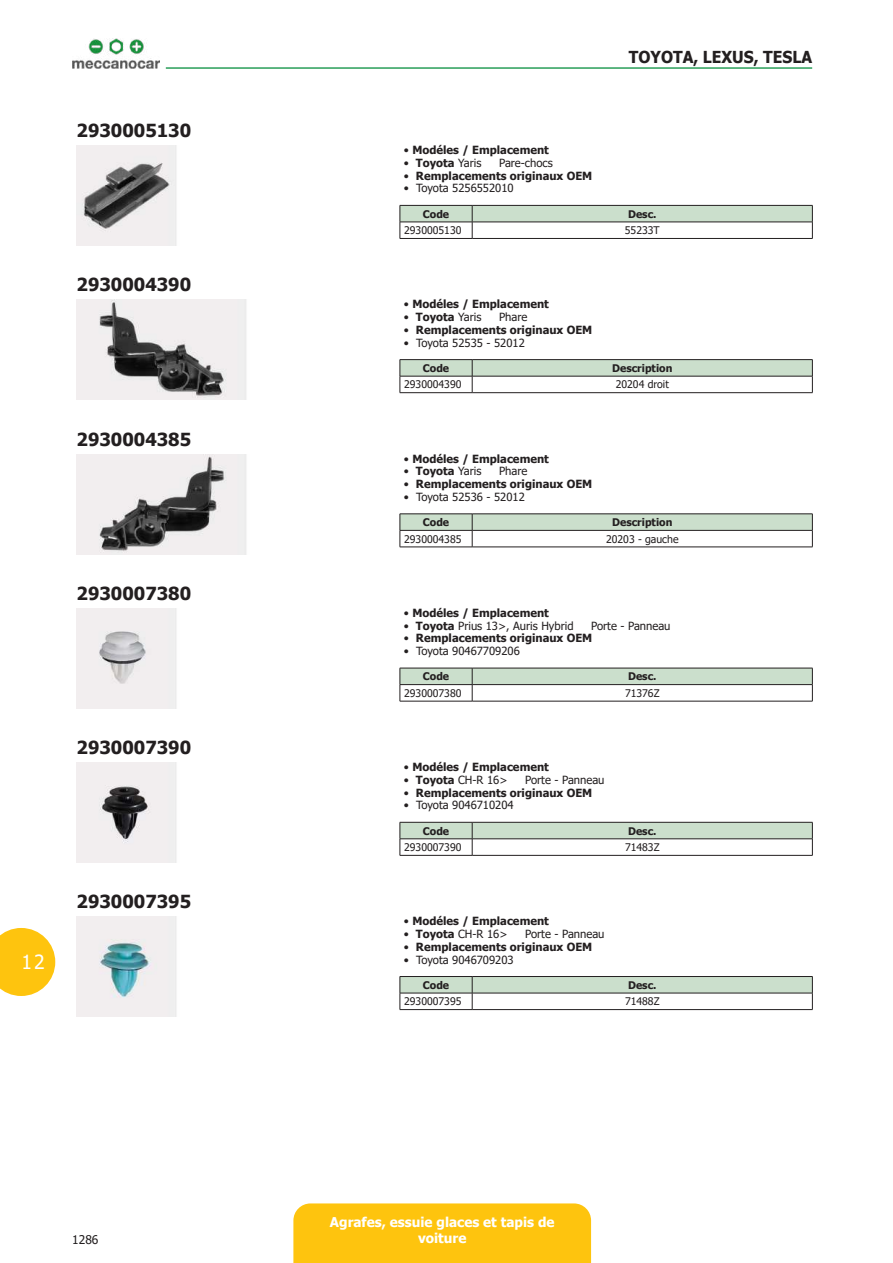
<style>
.page{position:relative;width:893px;height:1263px;background:#fff}
.page>*{position:absolute;margin:0;border:0;box-sizing:border-box;transform-origin:0 0}
.t1{font:19.5px "Tahoma";color:#fff}
.t2{font:700 18px "Tahoma";color:#231f20}
.t3{font:700 16.5px "Tahoma";color:#231f20;scale:.95 1}
.t4{font:700 13.5px/16.2px "Tahoma";color:#fff;text-align:center}
.t5{font:12px "Tahoma";color:#231f20}
.t6{font:700 11.25px "Tahoma";color:#231f20}
.t7{font:11.25px "Tahoma";color:#231f20}
.t8{font:10.5px "Tahoma";color:#231f20}
.t9{font:700 10.5px "Tahoma";color:#231f20}
.s1{font-weight:400}
.s2{font-weight:700}
</style>
<div class="page">
<div style="left:293px;top:1203px;width:298px;height:60px;background:#fec40e"></div>
<svg style="left:0;top:928px;width:55px;height:68px;background:#fecd33"></svg>
<img style="left:72px;top:38px;width:87px;height:31px">
<hr style="left:166px;top:67px;width:646px;height:2px;background:#2a9e59">
<img style="left:77px;top:146px;width:100px;height:100px">
<svg style="left:400px;top:205px;width:413px;height:33px"></svg>
<hr style="left:400px;top:238px;width:72px;height:1px;background:#231f20">
<hr style="left:472px;top:238px;width:341px;height:1px;background:#231f20">
<img style="left:77px;top:300px;width:169px;height:100px">
<hr style="left:400px;top:359px;width:72px;height:1px;background:#231f20">
<hr style="left:472px;top:359px;width:341px;height:1px;background:#231f20">
<svg style="left:400px;top:360px;width:413px;height:32px"></svg>
<hr style="left:400px;top:392px;width:72px;height:1px;background:#231f20">
<hr style="left:472px;top:392px;width:341px;height:1px;background:#231f20">
<img style="left:77px;top:454px;width:169px;height:100px">
<svg style="left:400px;top:514px;width:413px;height:33px"></svg>
<hr style="left:400px;top:547px;width:72px;height:1px;background:#231f20">
<hr style="left:472px;top:547px;width:341px;height:1px;background:#231f20">
<img style="left:77px;top:608px;width:100px;height:100px">
<svg style="left:400px;top:668px;width:413px;height:33px"></svg>
<hr style="left:400px;top:701px;width:72px;height:1px;background:#231f20">
<hr style="left:472px;top:701px;width:341px;height:1px;background:#231f20">
<img style="left:77px;top:762px;width:100px;height:100px">
<svg style="left:400px;top:822px;width:413px;height:33px"></svg>
<hr style="left:400px;top:855px;width:72px;height:1px;background:#231f20">
<hr style="left:472px;top:855px;width:341px;height:1px;background:#231f20">
<img style="left:77px;top:917px;width:100px;height:100px">
<svg style="left:400px;top:976px;width:413px;height:33px"></svg>
<hr style="left:400px;top:1009px;width:72px;height:1px;background:#231f20">
<hr style="left:472px;top:1009px;width:341px;height:1px;background:#231f20">
<h2 class="t2" style="left:77px;top:118px;width:116px">2930005130</h2>
<h2 class="t2" style="left:77px;top:272px;width:116px">2930004390</h2>
<h2 class="t2" style="left:77px;top:426px;width:116px">2930004385</h2>
<h2 class="t2" style="left:77px;top:581px;width:116px">2930007380</h2>
<h2 class="t2" style="left:77px;top:735px;width:116px">2930007390</h2>
<h1 class="t1" style="left:21px;top:949px;width:25px">12</h1>
<h2 class="t2" style="left:77px;top:889px;width:116px">2930007395</h2>
<p class="t5" style="left:72px;top:1231px;width:28px">1286</p>
<h3 class="t3" style="left:629px;top:45px;width:13px">Toyo</h3>
<h3 class="t3" style="left:673px;top:45px;width:53px">ta, Lexus</h3>
<h3 class="t3" style="left:754px;top:45px;width:22px">, Tesla</h3>
<p class="t6" style="left:404px;top:142px;width:146px"><span class="s1">•</span> Modéles / Emplacement</p>
<p class="t7" style="left:404px;top:155px;width:79px">• <span class="s2">Toyota</span> Yaris</p>
<p class="t7" style="left:499px;top:155px;width:55px">Pare-chocs</p>
<p class="t6" style="left:404px;top:168px;width:190px"><span class="s1">•</span> Remplacements originaux OEM</p>
<p class="t7" style="left:404px;top:181px;width:111px">• Toyota 5256552010</p>
<p class="t9" style="left:423px;top:206px;width:28px">Code</p>
<p class="t9" style="left:628px;top:206px;width:30px">Desc.</p>
<p class="t8" style="left:404px;top:223px;width:59px">2930005130</p>
<p class="t8" style="left:625px;top:223px;width:36px">55233T</p>
<p class="t6" style="left:404px;top:296px;width:146px"><span class="s1">•</span> Modéles / Emplacement</p>
<p class="t7" style="left:404px;top:309px;width:79px">• <span class="s2">Toyota</span> Yaris</p>
<p class="t7" style="left:499px;top:309px;width:30px">Phare</p>
<p class="t6" style="left:404px;top:322px;width:190px"><span class="s1">•</span> Remplacements originaux OEM</p>
<p class="t7" style="left:404px;top:335px;width:122px">• Toyota 52535 - 52012</p>
<p class="t9" style="left:423px;top:361px;width:28px">Code</p>
<p class="t9" style="left:612px;top:361px;width:62px">Description</p>
<p class="t8" style="left:404px;top:378px;width:59px">2930004390</p>
<p class="t8" style="left:616px;top:378px;width:55px">20204 droit</p>
<p class="t6" style="left:404px;top:451px;width:146px"><span class="s1">•</span> Modéles / Emplacement</p>
<p class="t7" style="left:404px;top:464px;width:79px">• <span class="s2">Toyota</span> Yaris</p>
<p class="t7" style="left:499px;top:464px;width:30px">Phare</p>
<p class="t6" style="left:404px;top:476px;width:190px"><span class="s1">•</span> Remplacements originaux OEM</p>
<p class="t7" style="left:404px;top:489px;width:122px">• Toyota 52536 - 52012</p>
<p class="t9" style="left:423px;top:515px;width:28px">Code</p>
<p class="t9" style="left:612px;top:515px;width:62px">Description</p>
<p class="t8" style="left:404px;top:532px;width:59px">2930004385</p>
<p class="t8" style="left:606px;top:532px;width:74px">20203 - gauche</p>
<p class="t6" style="left:404px;top:605px;width:146px"><span class="s1">•</span> Modéles / Emplacement</p>
<p class="t7" style="left:404px;top:618px;width:171px">• <span class="s2">Toyota</span> Prius 13&gt;, Auris Hybrid</p>
<p class="t7" style="left:591px;top:618px;width:81px">Porte - Panneau</p>
<p class="t6" style="left:404px;top:630px;width:190px"><span class="s1">•</span> Remplacements originaux OEM</p>
<p class="t7" style="left:404px;top:643px;width:117px">• Toyota 90467709206</p>
<p class="t9" style="left:423px;top:669px;width:28px">Code</p>
<p class="t9" style="left:628px;top:669px;width:30px">Desc.</p>
<p class="t8" style="left:404px;top:686px;width:59px">2930007380</p>
<p class="t8" style="left:625px;top:686px;width:36px">71376Z</p>
<p class="t6" style="left:404px;top:759px;width:146px"><span class="s1">•</span> Modéles / Emplacement</p>
<p class="t7" style="left:404px;top:772px;width:105px">• <span class="s2">Toyota</span> CH-R 16&gt;</p>
<p class="t7" style="left:525px;top:772px;width:81px">Porte - Panneau</p>
<p class="t6" style="left:404px;top:785px;width:190px"><span class="s1">•</span> Remplacements originaux OEM</p>
<p class="t7" style="left:404px;top:798px;width:111px">• Toyota 9046710204</p>
<p class="t9" style="left:423px;top:823px;width:28px">Code</p>
<p class="t9" style="left:628px;top:823px;width:30px">Desc.</p>
<p class="t8" style="left:404px;top:840px;width:59px">2930007390</p>
<p class="t8" style="left:625px;top:840px;width:36px">71483Z</p>
<p class="t6" style="left:404px;top:913px;width:146px"><span class="s1">•</span> Modéles / Emplacement</p>
<p class="t7" style="left:404px;top:926px;width:105px">• <span class="s2">Toyota</span> CH-R 16&gt;</p>
<p class="t7" style="left:525px;top:926px;width:81px">Porte - Panneau</p>
<p class="t6" style="left:404px;top:939px;width:190px"><span class="s1">•</span> Remplacements originaux OEM</p>
<p class="t7" style="left:404px;top:952px;width:111px">• Toyota 9046709203</p>
<p class="t9" style="left:423px;top:977px;width:28px">Code</p>
<p class="t9" style="left:628px;top:977px;width:30px">Desc.</p>
<p class="t8" style="left:404px;top:994px;width:59px">2930007395</p>
<p class="t8" style="left:625px;top:994px;width:36px">71488Z</p>
<p class="t4" style="left:330px;top:1214px;width:226px">Agrafes, essuie glaces et tapis de voiture</p>
</div>
